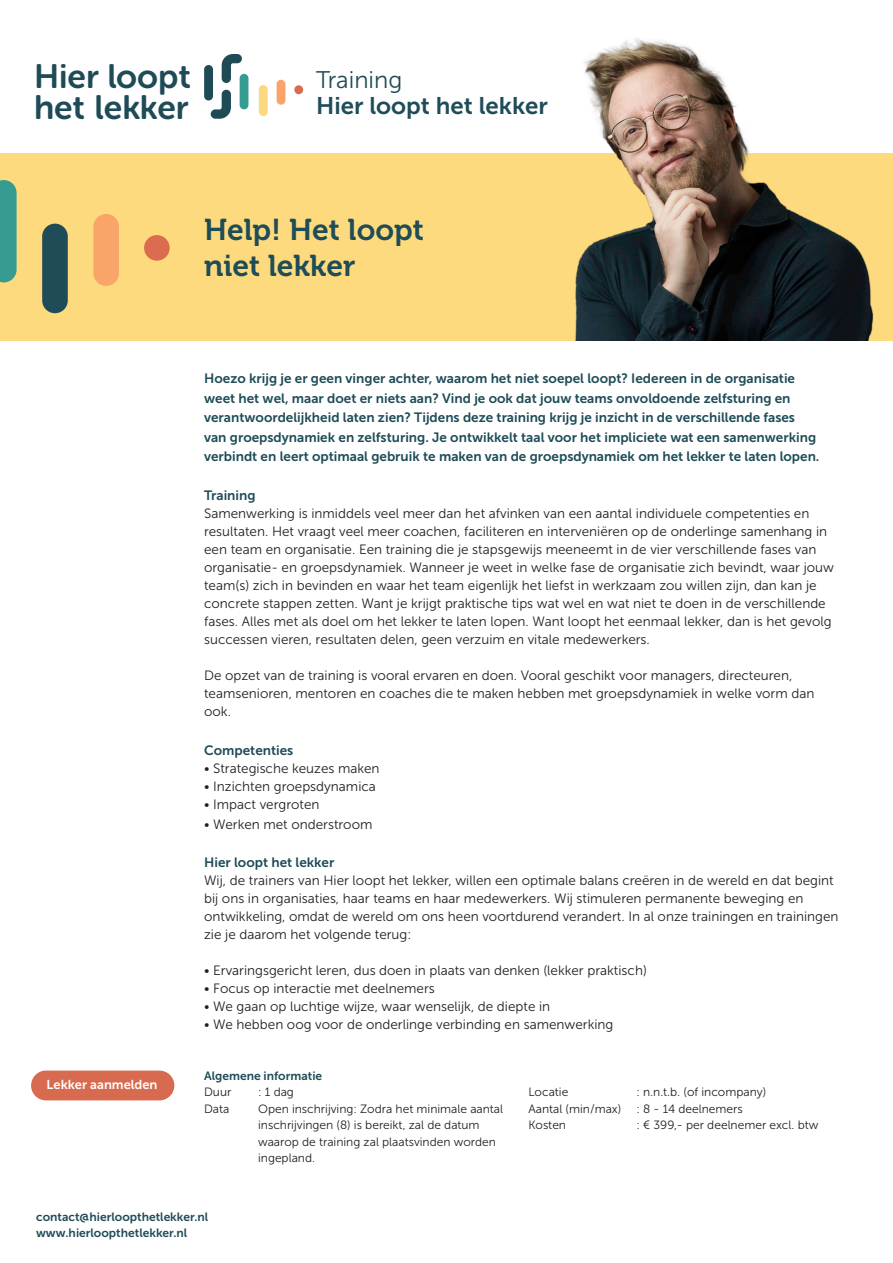
<style>
.page{position:relative;width:893px;height:1263px;background:#fff}
.page>*{position:absolute;margin:0;border:0;box-sizing:border-box;transform-origin:0 0}
.t1{font:33.75px/30.5px "Museo Sans Rounded 700";color:#1f4b57}
.t2{font:30px/36px "Museo 700";color:#1e4c57}
.t3{font:24px "Museo Sans 700";color:#1e4c57}
.t4{font:24px "Museo Sans 300";color:#1e4c57}
.t5{font:13.5px/18px "Museo Sans 300";color:#231f20}
.t6{font:13.5px/19.5px "Museo Sans 700";color:#1e4c57}
.t7{font:12.9px "Museo Sans 700";color:#fff}
.t8{font:12px/16.5px "Museo Sans 300";color:#231f20}
.t9{font:12px "Museo Sans 700";color:#1f4b57}
.t10{font:12px "Museo Sans 700";color:#1e4c57}
</style>
<div class="page">
<div style="left:240px;top:74px;width:8px;height:35px;background:#369b92;border-radius:4px"></div>
<div style="left:204px;top:65px;width:9px;height:35px;background:#1f4b57;border-radius:4px"></div>
<div style="left:259px;top:85px;width:9px;height:31px;background:#fcd97e;border-radius:4px"></div>
<div style="left:277px;top:80px;width:8px;height:25px;background:#f9a469;border-radius:4px"></div>
<div style="left:294px;top:85px;width:9px;height:9px;background:#d86a4f;border-radius:50%"></div>
<svg style="left:211px;top:90px;width:20px;height:29px"></svg>
<svg style="left:222px;top:54px;width:20px;height:29px"></svg>
<div style="left:0;top:153px;width:893px;height:187px;background:#feda7e"></div>
<img style="left:575px;top:38px;width:299px;height:302px">
<div style="left:31px;top:1070px;width:143px;height:30px;background:#d86a4f;border-radius:15px"></div>
<div style="left:42px;top:224px;width:26px;height:89px;background:#1e4c57;border-radius:13px"></div>
<div style="left:93px;top:214px;width:26px;height:72px;background:#f9a469;border-radius:13px"></div>
<div style="left:144px;top:235px;width:26px;height:26px;background:#dc6c50;border-radius:50%"></div>
<svg style="left:0;top:180px;width:17px;height:102px;background:#429e90"></svg>
<h1 class="t1" style="left:34px;top:61px;width:158px">Hier loopt het lekker</h1>
<p class="t4" style="left:316px;top:67px;width:88px">Training</p>
<p class="t3" style="left:316px;top:92px;width:233px">Hier loopt het lekker</p>
<p class="t7" style="left:47px;top:1077px;width:112px">Lekker aanmelden</p>
<p class="t2" style="left:204px;top:212px;width:221px">Help! Het loopt niet lekker</p>
<p class="t6" style="left:204px;top:369px;width:617px">Hoezo krijg je er geen vinger achter, waarom het niet soepel loopt? Iedereen in de organisatie weet het wel, maar doet er niets aan? Vind je ook dat jouw teams onvoldoende zelfsturing en verantwoordelijkheid laten zien? Tijdens deze training krijg je inzicht in de verschillende fases van groepsdynamiek en zelfsturing. Je ontwikkelt taal voor het impliciete wat een samenwerking verbindt en leert optimaal gebruik te maken van de groepsdynamiek om het lekker te laten lopen.</p>
<p class="t6" style="left:204px;top:486px;width:53px">Training</p>
<p class="t5" style="left:204px;top:505px;width:631px">Samenwerking is inmiddels veel meer dan het afvinken van een aantal individuele competenties en resultaten. Het vraagt veel meer coachen, faciliteren en interveniëren op de onderlinge samenhang in een team en organisatie. Een training die je stapsgewijs meeneemt in de vier verschillende fases van organisatie- en groepsdynamiek. Wanneer je weet in welke fase de organisatie zich bevindt, waar jouw team(s) zich in bevinden en waar het team eigenlijk het liefst in werkzaam zou willen zijn, dan kan je concrete stappen zetten. Want je krijgt praktische tips wat wel en wat niet te doen in de verschillende fases. Alles met als doel om het lekker te laten lopen. Want loopt het eenmaal lekker, dan is het gevolg successen vieren, resultaten delen, geen verzuim en vitale medewerkers.</p>
<p class="t5" style="left:204px;top:667px;width:612px">De opzet van de training is vooral ervaren en doen. Vooral geschikt voor managers, directeuren, teamsenioren, mentoren en coaches die te maken hebben met groepsdynamiek in welke vorm dan ook.</p>
<p class="t6" style="left:204px;top:741px;width:91px">Competenties</p>
<p class="t5" style="left:204px;top:760px;width:177px">• Strategische keuzes maken</p>
<p class="t5" style="left:204px;top:778px;width:173px">• Inzichten groepsdynamica</p>
<p class="t5" style="left:204px;top:796px;width:117px">• Impact vergroten</p>
<p class="t5" style="left:204px;top:815px;width:170px">• Werken met onderstroom</p>
<p class="t6" style="left:204px;top:853px;width:132px">Hier loopt het lekker</p>
<p class="t5" style="left:204px;top:871px;width:636px">Wij, de trainers van Hier loopt het lekker, willen een optimale balans creëren in de wereld en dat begint bij ons in organisaties, haar teams en haar medewerkers. Wij stimuleren permanente beweging en ontwikkeling, omdat de wereld om ons heen voortdurend verandert. In al onze trainingen en trainingen zie je daarom het volgende terug:</p>
<p class="t5" style="left:204px;top:961px;width:444px">• Ervaringsgericht leren, dus doen in plaats van denken (lekker praktisch)</p>
<p class="t5" style="left:204px;top:979px;width:232px">• Focus op interactie met deelnemers</p>
<p class="t5" style="left:204px;top:997px;width:348px">• We gaan op luchtige wijze, waar wenselijk, de diepte in</p>
<p class="t5" style="left:204px;top:1015px;width:411px">• We hebben oog voor de onderlinge verbinding en samenwerking</p>
<p class="t10" style="left:204px;top:1069px;width:120px">Algemene informatie</p>
<p class="t8" style="left:204px;top:1084px;width:29px">Duur</p>
<p class="t8" style="left:258px;top:1084px;width:37px">: 1 dag</p>
<p class="t8" style="left:204px;top:1100px;width:27px">Data</p>
<p class="t8" style="left:258px;top:1100px;width:247px">Open inschrijving: Zodra het minimale aantal inschrijvingen (8) is bereikt, zal de datum waarop de training zal plaatsvinden worden ingepland.</p>
<p class="t8" style="left:528px;top:1084px;width:41px">Locatie</p>
<p class="t8" style="left:636px;top:1084px;width:131px">: n.n.t.b. (of incompany)</p>
<p class="t8" style="left:528px;top:1100px;width:94px">Aantal (min/max)</p>
<p class="t8" style="left:636px;top:1100px;width:108px">: 8 - 14 deelnemers</p>
<p class="t8" style="left:528px;top:1117px;width:39px">Kosten</p>
<p class="t8" style="left:636px;top:1117px;width:183px">: € 399,- per deelnemer excl. btw</p>
<p class="t9" style="left:36px;top:1210px;width:174px">contact@hierloopthetlekker.nl</p>
<p class="t9" style="left:36px;top:1226px;width:153px">www.hierloopthetlekker.nl</p>
</div>
